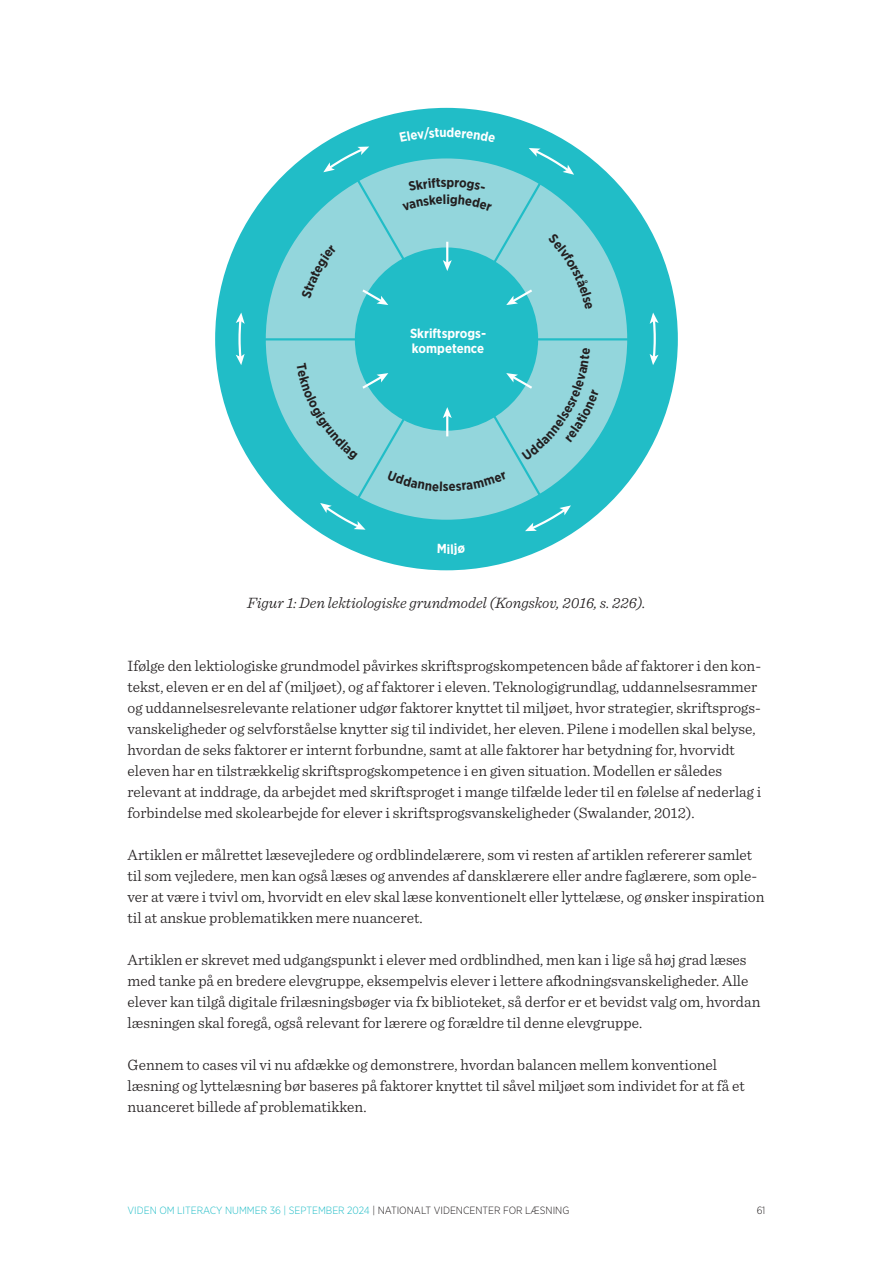
<style>
.page{position:relative;width:893px;height:1263px;background:#fff}
.page>*{position:absolute;margin:0;border:0;box-sizing:border-box;transform-origin:0 0}
.NEW_brød{font:300 15.75px/21px "Sentinel";color:#231f20}
.NEW_Billedtekst{font:italic 300 15.75px "Sentinel";color:#231f20}
.t1{font:700 13.2px/15.9px "Gotham Narrow";color:#fff}
.t2{font:700 13.2px "Gotham Narrow";color:#231f20}
.t3{font:300 10.5px "Gotham Narrow";color:#21bdc7}
.t4{font:300 10.5px "Gotham Narrow";color:#231f20}
.s1{color:#231f20}
</style>
<div class="page">
<div style="left:215px;top:108px;width:463px;height:462px;background:#21bdc7;border-radius:50%"></div>
<div style="left:266px;top:158px;width:361px;height:362px;background:#93d6dc;border-radius:50%"></div>
<hr style="left:260px;top:338px;width:380px;height:2px;background:#21bdc7">
<svg style="left:352px;top:172px;width:196px;height:335px"></svg>
<svg style="left:236px;top:313px;width:9px;height:52px"></svg>
<svg style="left:650px;top:313px;width:9px;height:52px"></svg>
<svg style="left:323px;top:147px;width:46px;height:25px"></svg>
<svg style="left:525px;top:505px;width:46px;height:26px"></svg>
<svg style="left:529px;top:148px;width:45px;height:27px"></svg>
<svg style="left:320px;top:503px;width:46px;height:27px"></svg>
<hr style="left:446px;top:242px;width:2px;height:21px;background:#fff">
<svg style="left:443px;top:260px;width:9px;height:11px"></svg>
<hr style="left:446px;top:415px;width:2px;height:21px;background:#fff">
<svg style="left:443px;top:407px;width:9px;height:11px"></svg>
<svg style="left:360px;top:287px;width:28px;height:18px"></svg>
<svg style="left:506px;top:287px;width:29px;height:18px"></svg>
<svg style="left:402px;top:178px;width:90px;height:33px"></svg>
<svg style="left:296px;top:363px;width:92px;height:98px"></svg>
<svg style="left:387px;top:471px;width:55px;height:20px"></svg>
<svg style="left:449px;top:472px;width:58px;height:19px"></svg>
<svg style="left:506px;top:348px;width:93px;height:113px"></svg>
<p class="t1" style="left:410px;top:325px;width:78px">Skriftsprogs&shy;kompetence</p>
<p class="t2" style="left:443px;top:478px;width:7px">s</p>
<p class="NEW_Billedtekst" style="left:247px;top:591px;width:400px">Figur 1: Den lektiologiske grundmodel (Kongskov, 2016, s. 226).</p>
<p class="NEW_brød" style="left:128px;top:654px;width:635px">Ifølge den lektiologiske grundmodel påvirkes skriftsprogskompetencen både af faktorer i den kon&shy;tekst, eleven er en del af (miljøet), og af faktorer i eleven. Teknologigrundlag, uddannelsesrammer og uddannelsesrelevante relationer udgør faktorer knyttet til miljøet, hvor strategier, skriftsprogs&shy;vanskeligheder og selvforståelse knytter sig til individet, her eleven. Pilene i modellen skal belyse, hvordan de seks faktorer er internt forbundne, samt at alle faktorer har betydning for, hvorvidt eleven har en tilstrækkelig skriftsprogskompetence i en given situation. Modellen er således relevant at inddrage, da arbejdet med skriftsproget i mange tilfælde leder til en følelse af nederlag i forbindelse med skolearbejde for elever i skriftsprogsvanskeligheder (Swalander, 2012).</p>
<p class="NEW_brød" style="left:128px;top:843px;width:638px">Artiklen er målrettet læsevejledere og ordblindelærere, som vi resten af artiklen refererer samlet til som vejledere, men kan også læses og anvendes af dansklærere eller andre faglærere, som ople&shy;ver at være i tvivl om, hvorvidt en elev skal læse konventionelt eller lyttelæse, og ønsker inspiration til at anskue problematikken mere nuanceret.</p>
<p class="NEW_brød" style="left:128px;top:948px;width:634px">Artiklen er skrevet med udgangspunkt i elever med ordblindhed, men kan i lige så høj grad læses med tanke på en bredere elevgruppe, eksempelvis elever i lettere afkodningsvanskeligheder. Alle elever kan tilgå digitale frilæsningsbøger via fx biblioteket, så derfor er et bevidst valg om, hvordan læsningen skal foregå, også relevant for lærere og forældre til denne elevgruppe.</p>
<p class="NEW_brød" style="left:128px;top:1053px;width:619px">Gennem to cases vil vi nu afdække og demonstrere, hvordan balancen mellem konventionel læsning og lyttelæsning bør baseres på faktorer knyttet til såvel miljøet som individet for at få et nuanceret billede af problematikken.</p>
<p class="t3" style="left:128px;top:1204px;width:443px">VIDEN OM LITERACY NUMMER 36 | SEPTEMBER 2024 <span class="s1">| NATIONALT VIDENCENTER FOR LÆSNING</span></p>
<p class="t4" style="left:757px;top:1204px;width:10px">61</p>
</div>
